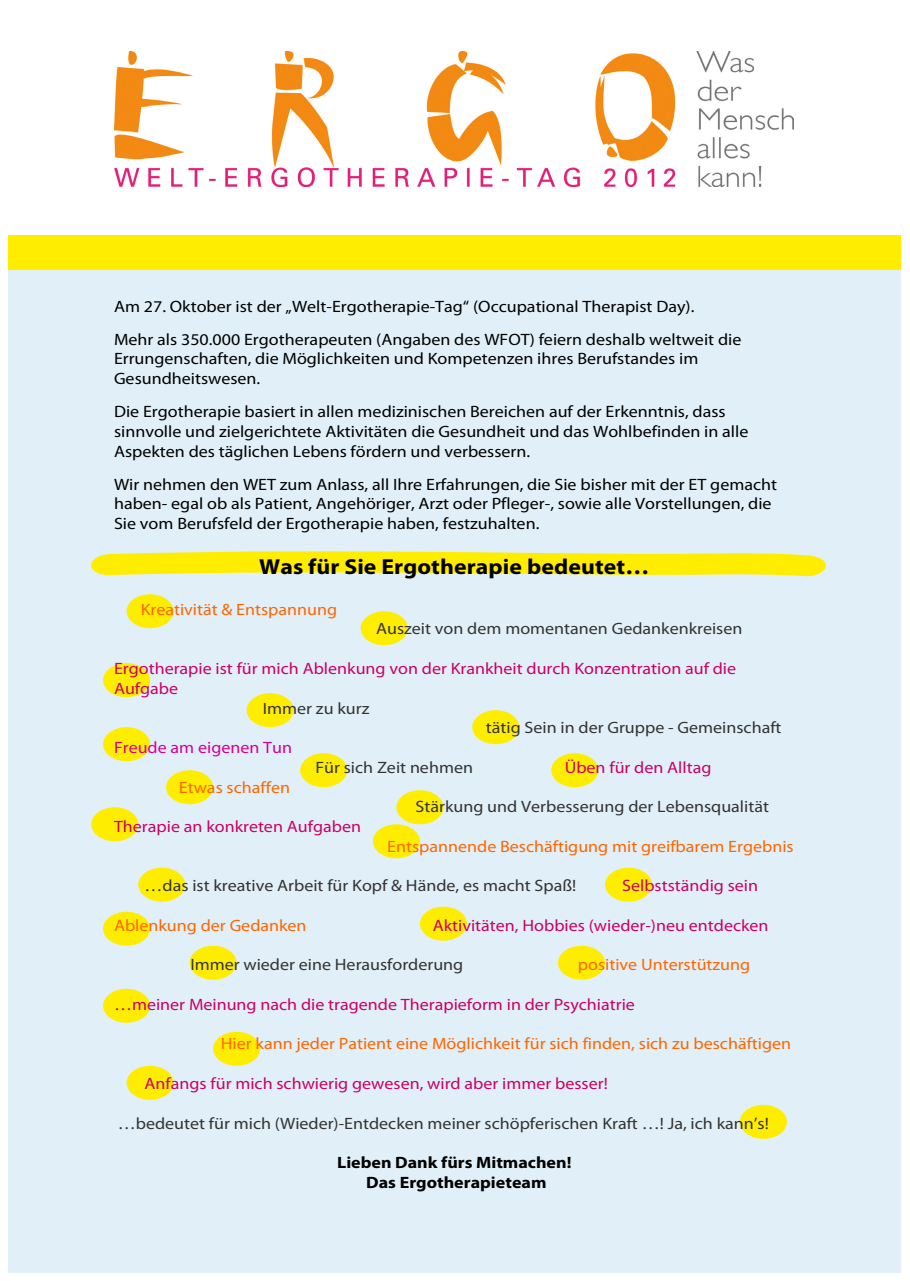
<style>
.page{position:relative;width:910px;height:1281px;background:#fff}
.page>*{position:absolute;margin:0;border:0;box-sizing:border-box;transform-origin:0 0}
.t1{font:700 21.75px "Myriad Pro";letter-spacing:.005em;color:#000;scale:1.09 1}
.t2{font:16.5px/19.8px "Myriad Pro";color:#000;scale:1.09 1}
.t3{font:16.5px "Myriad Pro";color:#333;scale:1.09 1}
.t4{font:16.5px/19.8px "Myriad Pro";color:#c06;scale:1.09 1}
.t5{font:16.5px "Myriad Pro";color:#f60;scale:1.09 1}
.t6{font:700 16.5px/19.8px "Myriad Pro";color:#000;text-align:center;scale:1.09 1}
.t7{font:16.5px "Myriad Pro";color:#d60093;scale:1.09 1}
</style>
<div class="page">
<div style="left:9px;top:253px;width:892px;height:1019px;background:#e1f0f8"></div>
<div style="left:9px;top:236px;width:892px;height:34px;background:#ffed00"></div>
<svg style="left:91px;top:551px;width:735px;height:25px;background:#f9ed29"></svg>
<div style="left:127px;top:594px;width:47px;height:34px;background:#ffed00;border-radius:50%"></div>
<div style="left:361px;top:611px;width:47px;height:34px;background:#ffed00;border-radius:50%"></div>
<div style="left:247px;top:693px;width:47px;height:34px;background:#ffed00;border-radius:50%"></div>
<div style="left:103px;top:663px;width:47px;height:34px;background:#ffed00;border-radius:50%"></div>
<div style="left:472px;top:710px;width:47px;height:34px;background:#ffed00;border-radius:50%"></div>
<div style="left:551px;top:753px;width:47px;height:34px;background:#ffed00;border-radius:50%"></div>
<div style="left:300px;top:753px;width:47px;height:34px;background:#ffed00;border-radius:50%"></div>
<div style="left:103px;top:727px;width:47px;height:34px;background:#ffed00;border-radius:50%"></div>
<div style="left:166px;top:770px;width:47px;height:34px;background:#ffed00;border-radius:50%"></div>
<div style="left:91px;top:807px;width:47px;height:34px;background:#ffed00;border-radius:50%"></div>
<div style="left:396px;top:790px;width:47px;height:34px;background:#ffed00;border-radius:50%"></div>
<div style="left:373px;top:824px;width:47px;height:34px;background:#ffed00;border-radius:50%"></div>
<div style="left:138px;top:867px;width:47px;height:34px;background:#ffed00;border-radius:50%"></div>
<div style="left:103px;top:911px;width:47px;height:34px;background:#ffed00;border-radius:50%"></div>
<div style="left:420px;top:906px;width:47px;height:34px;background:#ffed00;border-radius:50%"></div>
<div style="left:558px;top:945px;width:47px;height:34px;background:#ffed00;border-radius:50%"></div>
<div style="left:190px;top:945px;width:47px;height:34px;background:#ffed00;border-radius:50%"></div>
<div style="left:103px;top:988px;width:47px;height:34px;background:#ffed00;border-radius:50%"></div>
<div style="left:213px;top:1031px;width:47px;height:34px;background:#ffed00;border-radius:50%"></div>
<div style="left:127px;top:1065px;width:47px;height:34px;background:#ffed00;border-radius:50%"></div>
<div style="left:740px;top:1104px;width:47px;height:34px;background:#ffed00;border-radius:50%"></div>
<div style="left:605px;top:867px;width:47px;height:34px;background:#ffed00;border-radius:50%"></div>
<img style="left:115px;top:51px;width:678px;height:135px">
<p class="t2" style="left:114px;top:289px;width:577px;line-height:32.8px">Am 27. Oktober ist der „Welt-Ergotherapie-Tag“ (Occupational Therapist Day).<br>Mehr als 350.000 Ergotherapeuten (Angaben des WFOT) feiern deshalb weltweit die</p>
<p class="t2" style="left:114px;top:348px;width:537px">Errungenschaften, die Möglichkeiten und Kompetenzen ihres Berufstandes im<br>Gesundheitswesen.</p>
<p class="t2" style="left:114px;top:401px;width:583px">Die Ergotherapie basiert in allen medizinischen Bereichen auf der Erkenntnis, dass sinnvolle und zielgerichtete Aktivitäten die Gesundheit und das Wohlbefinden in alle<br>Aspekten des täglichen Lebens fördern und verbessern.</p>
<p class="t2" style="left:114px;top:473px;width:610px">Wir nehmen den WET zum Anlass, all Ihre Erfahrungen, die Sie bisher mit der ET gemacht haben- egal ob als Patient, Angehöriger, Arzt oder Pfleger-, sowie alle Vorstellungen, die<br>Sie vom Berufsfeld der Ergotherapie haben, festzuhalten.</p>
<h1 class="t1" style="left:259px;top:552px;width:359px">Was für Sie Ergotherapie bedeutet…</h1>
<p class="t5" style="left:141px;top:599px;width:182px">Kreativität &amp; Entspannung</p>
<p class="t3" style="left:376px;top:618px;width:337px">Auszeit von dem momentanen Gedankenkreisen</p>
<p class="t4" style="left:114px;top:658px;width:572px">Ergotherapie ist für mich Ablenkung von der Krankheit durch Konzentration auf die<br>Aufgabe</p>
<p class="t3" style="left:263px;top:697px;width:99px">Immer zu kurz</p>
<p class="t3" style="left:486px;top:717px;width:273px">tätig Sein in der Gruppe - Gemeinschaft</p>
<p class="t7" style="left:114px;top:737px;width:165px">Freude am eigenen Tun</p>
<p class="t3" style="left:315px;top:757px;width:146px">Für sich Zeit nehmen</p>
<p class="t4" style="left:564px;top:757px;width:136px">Üben für den Alltag</p>
<p class="t5" style="left:179px;top:776px;width:103px">Etwas schaffen</p>
<p class="t3" style="left:415px;top:796px;width:326px">Stärkung und Verbesserung der Lebensqualität</p>
<p class="t4" style="left:114px;top:816px;width:228px">Therapie an konkreten Aufgaben</p>
<p class="t5" style="left:387px;top:836px;width:374px">Entspannende Beschäftigung mit greifbarem Ergebnis</p>
<p class="t3" style="left:144px;top:875px;width:397px">…das ist kreative Arbeit für Kopf &amp; Hände, es macht Spaß!</p>
<p class="t4" style="left:622px;top:875px;width:126px">Selbstständig sein</p>
<p class="t5" style="left:114px;top:914px;width:178px">Ablenkung der Gedanken</p>
<p class="t4" style="left:433px;top:915px;width:309px">Aktivitäten, Hobbies (wieder-)neu entdecken</p>
<p class="t3" style="left:190px;top:954px;width:252px">Immer wieder eine Herausforderung</p>
<p class="t5" style="left:578px;top:954px;width:160px">positive Unterstützung</p>
<p class="t4" style="left:114px;top:993px;width:479px">…meiner Meinung nach die tragende Therapieform in der Psychiatrie</p>
<p class="t5" style="left:221px;top:1033px;width:524px">Hier kann jeder Patient eine Möglichkeit für sich finden, sich zu beschäftigen</p>
<p class="t4" style="left:144px;top:1072px;width:426px">Anfangs für mich schwierig gewesen, wird aber immer besser!</p>
<p class="t3" style="left:118px;top:1112px;width:598px">…bedeutet für mich (Wieder)-Entdecken meiner schöpferischen Kraft …! Ja, ich kann’s!</p>
<p class="t6" style="left:337px;top:1151px;width:216px">Lieben Dank fürs Mitmachen!<br>Das Ergotherapieteam</p>
</div>
